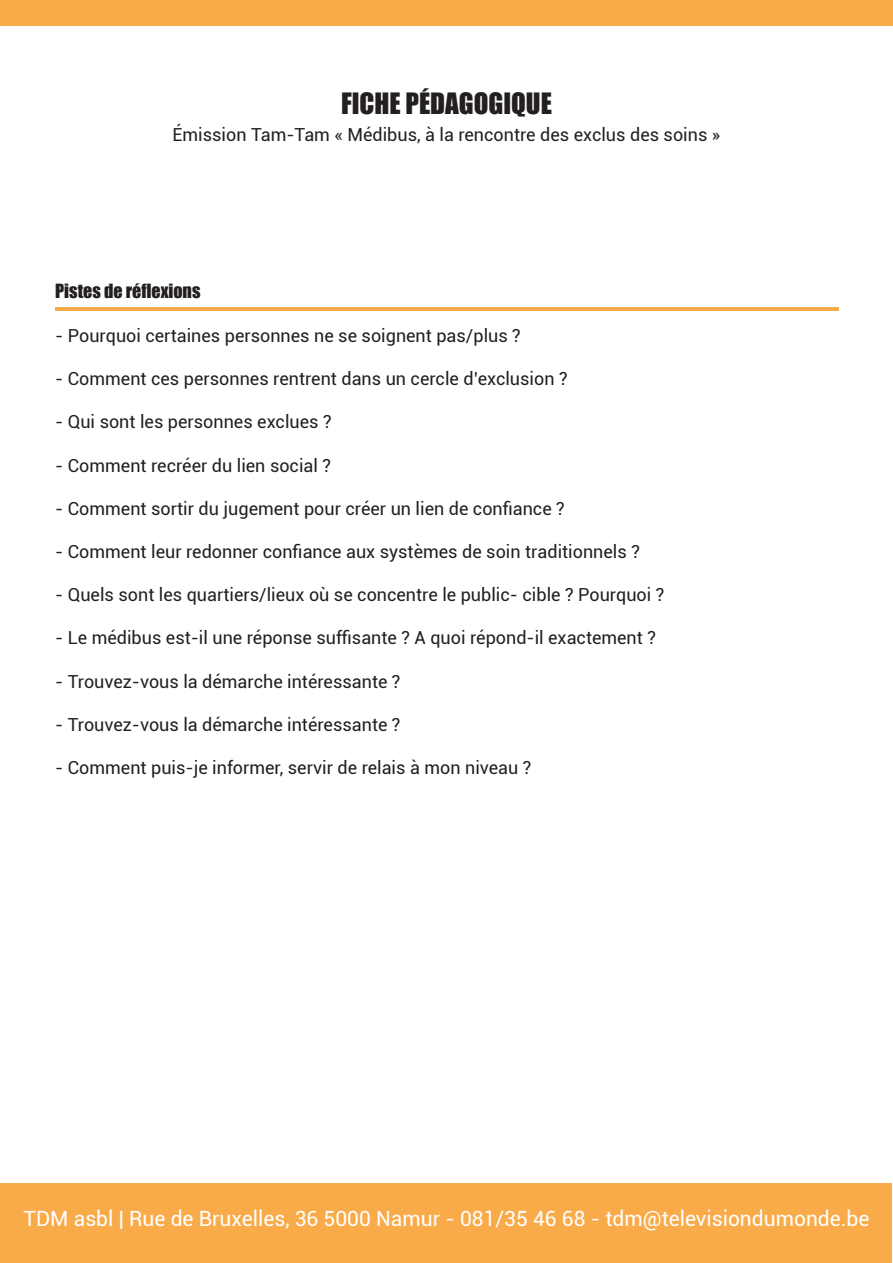
<style>
.page{position:relative;width:893px;height:1263px;background:#fff}
.page>*{position:absolute;margin:0;border:0;box-sizing:border-box;transform-origin:0 0}
.t1{font:27px "Impact";color:#231f20}
.t2{font:21px "Roboto";color:#fff}
.t3{font:18px "Roboto";color:#231f20}
.t4{font:18px "Impact";color:#231f20}
</style>
<div class="page">
<div style="left:1px;top:1183px;width:891px;height:79px;background:#faab49"></div>
<hr style="left:56px;top:308px;width:783px;height:3px;background:#faab49">
<div style="left:0;top:0;width:893px;height:26px;background:#faab49"></div>
<h1 class="t1" style="left:341px;top:82px;width:212px">FICHE PÉDAGOGIQUE</h1>
<p class="t3" style="left:173px;top:122px;width:549px">Émission Tam-Tam « Médibus, à la rencontre des exclus des soins »</p>
<p class="t4" style="left:55px;top:277px;width:147px">Pistes de réflexions</p>
<p class="t3" style="left:55px;top:323px;width:467px">- Pourquoi certaines personnes ne se soignent pas/plus ?</p>
<p class="t3" style="left:55px;top:366px;width:514px">- Comment ces personnes rentrent dans un cercle d’exclusion ?</p>
<p class="t3" style="left:55px;top:409px;width:278px">- Qui sont les personnes exclues ?</p>
<p class="t3" style="left:55px;top:453px;width:277px">- Comment recréer du lien social ?</p>
<p class="t3" style="left:55px;top:496px;width:511px">- Comment sortir du jugement pour créer un lien de confiance ?</p>
<p class="t3" style="left:55px;top:539px;width:586px">- Comment leur redonner confiance aux systèmes de soin traditionnels ?</p>
<p class="t3" style="left:55px;top:582px;width:611px">- Quels sont les quartiers/lieux où se concentre le public- cible ? Pourquoi ?</p>
<p class="t3" style="left:55px;top:625px;width:602px">- Le médibus est-il une réponse suffisante ? A quoi répond-il exactement ?</p>
<p class="t3" style="left:55px;top:669px;width:347px">- Trouvez-vous la démarche intéressante ?</p>
<p class="t3" style="left:55px;top:712px;width:347px">- Trouvez-vous la démarche intéressante ?</p>
<p class="t3" style="left:55px;top:755px;width:478px">- Comment puis-je informer, servir de relais à mon niveau ?</p>
<p class="t2" style="left:24px;top:1203px;width:847px">TDM asbl | Rue de Bruxelles, 36 5000 Namur - 081/35 46 68 - tdm@televisiondumonde.be</p>
</div>
